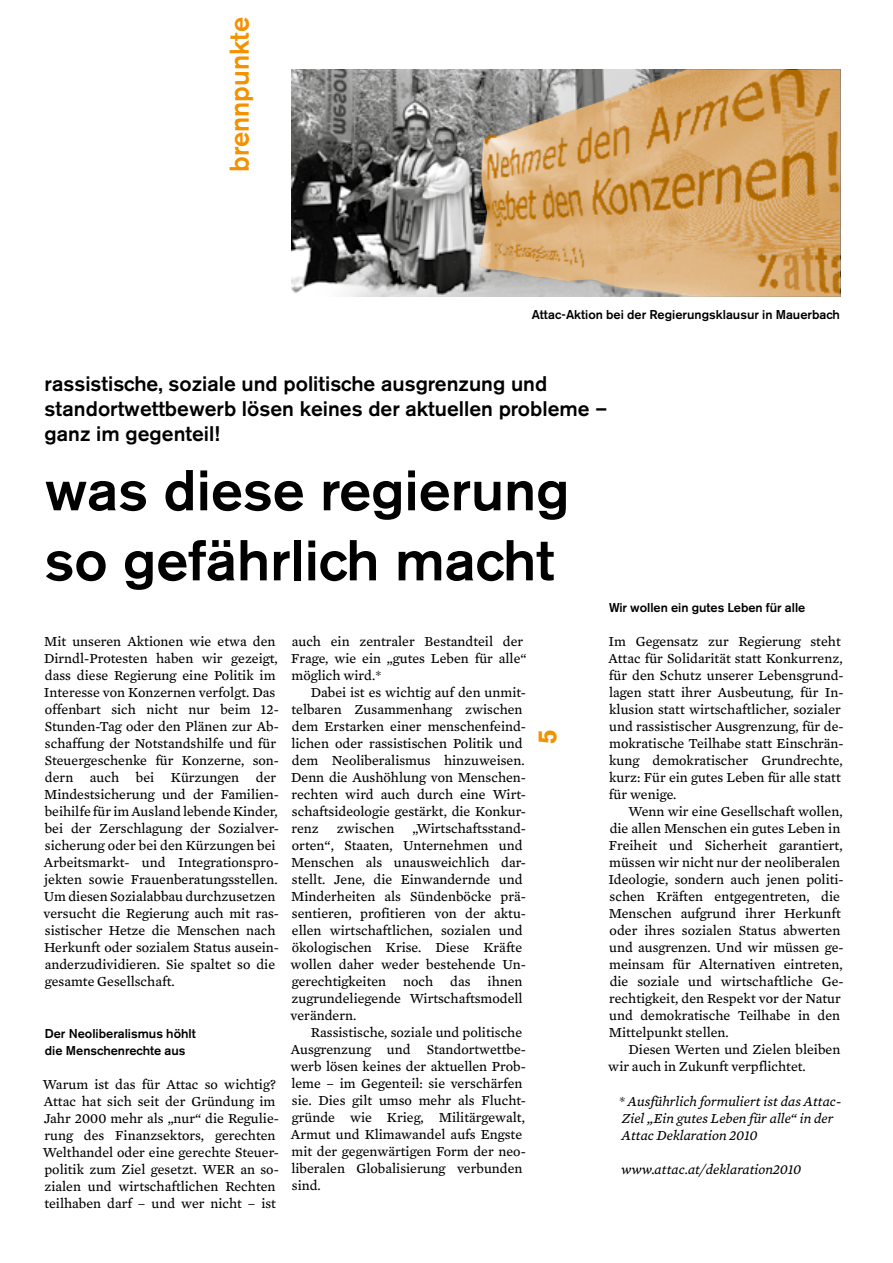
<style>
.page{position:relative;width:893px;height:1263px;background:#fff}
.page>*{position:absolute;margin:0;border:0;box-sizing:border-box;transform-origin:0 0}
.t1{font:500 57px/70.1px "Akzidenz Grotesk BE";color:#000}
.t2{font:500 27px "Akzidenz Grotesk BE";color:#f39200}
.t3{font:700 26.25px "Akzidenz Grotesk BE";color:#f39200}
.t4{font:500 21px/25px "Akzidenz Grotesk BE";color:#000}
.t5{font:14.1px/17px "Mercury Text G3 Roman";color:#000}
.t6{font:italic 14.1px/17px "Mercury Text G3";color:#000}
.t7{font:500 12.75px/17px "Akzidenz Grotesk BE";color:#000}
</style>
<div class="page">
<img style="left:292px;top:69px;width:187px;height:228px">
<img style="left:479px;top:69px;width:361px;height:228px">
<h2 class="t2" style="left:223px;top:172px;width:157px;rotate:-90deg">brennpunkte</h2>
<p class="t7" style="left:532px;top:306px;width:310px">Attac-Aktion bei der Regierungsklausur in Mauerbach</p>
<h3 class="t4" style="left:45px;top:371px;width:564px">rassistische, soziale und politische ausgrenzung und standortwettbewerb lösen keines der aktuellen probleme – ganz im gegenteil!</h3>
<h1 class="t1" style="left:45px;top:455px;width:526px">was diese regierung so gefährlich macht</h1>
<p class="t5" style="left:44px;top:633px;width:237px">Mit unseren Aktionen wie etwa den Dirndl-Protesten haben wir gezeigt, dass diese Regierung eine Politik im Interesse von Konzernen verfolgt. Das offenbart sich nicht nur beim 12- Stunden-Tag oder den Plänen zur Ab&shy;schaffung der Notstandshilfe und für Steuergeschenke für Konzerne, son&shy;dern auch bei Kürzungen der Mindestsicherung und der Familien&shy;beihilfe für im Ausland lebende Kinder, bei der Zerschlagung der Sozialver&shy;sicherung oder bei den Kürzungen bei Arbeitsmarkt- und Integrationspro&shy;jekten sowie Frauenberatungsstellen.<br>Um diesen Sozialabbau durchzusetzen versucht die Regierung auch mit ras&shy;sistischer Hetze die Menschen nach Herkunft oder sozialem Status ausein&shy;anderzudividieren. Sie spaltet so die gesamte Gesellschaft.</p>
<p class="t7" style="left:45px;top:1024px;width:153px">Der Neoliberalismus höhlt die Menschenrechte aus</p>
<p class="t5" style="left:43px;top:1075px;width:238px">Warum ist das für Attac so wichtig?<br>Attac hat sich seit der Gründung im Jahr 2000 mehr als „nur“ die Regulie&shy;rung des Finanzsektors, gerechten Welthandel oder eine gerechte Steuer&shy;politik zum Ziel gesetzt. WER an so&shy;zialen und wirtschaftlichen Rechten teilhaben darf – und wer nicht – ist</p>
<p class="t5" style="left:291px;top:633px;width:237px">auch ein zentraler Bestandteil der<br>Frage, wie ein „gutes Leben für alle“ möglich wird.*</p>
<p class="t5" style="left:291px;top:684px;width:236px;text-indent:20px">Dabei ist es wichtig auf den unmit&shy;telbaren Zusammenhang zwischen dem Erstarken einer menschenfeind&shy;lichen oder rassistischen Politik und dem Neoliberalismus hinzuweisen.<br>Denn die Aushöhlung von Menschen&shy;rechten wird auch durch eine Wirt&shy;schaftsideologie gestärkt, die Konkur&shy;renz</p>
<p class="t5" style="left:291px;top:820px;width:237px;text-indent:122px">„Wirtschaftsstand&shy;orten“, Staaten, Unternehmen und<br>Menschen als unausweichlich dar&shy;stellt. Jene, die Einwandernde und<br>Minderheiten als Sündenböcke prä&shy;sentieren, profitieren von der aktu&shy;ellen wirtschaftlichen, sozialen und ökologischen Krise. Diese Kräfte wollen daher weder bestehende Un&shy;gerechtigkeiten noch das ihnen zugrundeliegende Wirtschaftsmodell verändern.</p>
<p class="t5" style="left:291px;top:1024px;width:237px;text-indent:20px">Rassistische, soziale und politische Ausgrenzung und Standortwettbe&shy;werb lösen keines der aktuellen Prob&shy;leme – im Gegenteil: sie verschärfen sie. Dies gilt umso mehr als Flucht&shy;gründe wie Krieg, Militärgewalt, Armut und Klimawandel aufs Engste mit der gegenwärtigen Form der neo&shy;liberalen Globalisierung verbunden sind.</p>
<p class="t5" style="left:337px;top:820px;width:59px">zwischen</p>
<h3 class="t3" style="left:532px;top:744px;width:16px;rotate:-90deg">5</h3>
<p class="t7" style="left:609px;top:599px;width:198px">Wir wollen ein gutes Leben für alle</p>
<p class="t5" style="left:608px;top:633px;width:237px">Im Gegensatz zur Regierung steht Attac für Solidarität statt Konkurrenz, für den Schutz unserer Lebensgrund&shy;lagen statt ihrer Ausbeutung, für In&shy;klusion statt wirtschaftlicher, sozialer und rassistischer Ausgrenzung, für de&shy;mokratische Teilhabe statt Einschrän&shy;kung demokratischer Grundrechte, kurz: Für ein gutes Leben für alle statt für wenige.</p>
<p class="t5" style="left:608px;top:803px;width:237px;text-indent:20px">Wenn wir eine Gesellschaft wollen, die allen Menschen ein gutes Leben in Freiheit und Sicherheit garantiert, müssen wir nicht nur der neoliberalen Ideologie, sondern auch jenen politi&shy;schen Kräften entgegentreten, die Menschen aufgrund ihrer Herkunft oder ihres sozialen Status abwerten und ausgrenzen. Und wir müssen ge&shy;meinsam für Alternativen eintreten, die soziale und wirtschaftliche Ge&shy;rechtigkeit, den Respekt vor der Natur und demokratische Teilhabe in den Mittelpunkt stellen.</p>
<p class="t5" style="left:608px;top:1041px;width:233px;text-indent:20px">Diesen Werten und Zielen bleiben wir auch in Zukunft verpflichtet.</p>
<p class="t6" style="left:619px;top:1092px;width:224px">* Ausführlich formuliert ist das Attac-<br>Ziel „Ein gutes Leben für alle“ in der<br>Attac Deklaration 2010</p>
<p class="t6" style="left:621px;top:1160px;width:182px">www.attac.at/deklaration2010</p>
</div>
